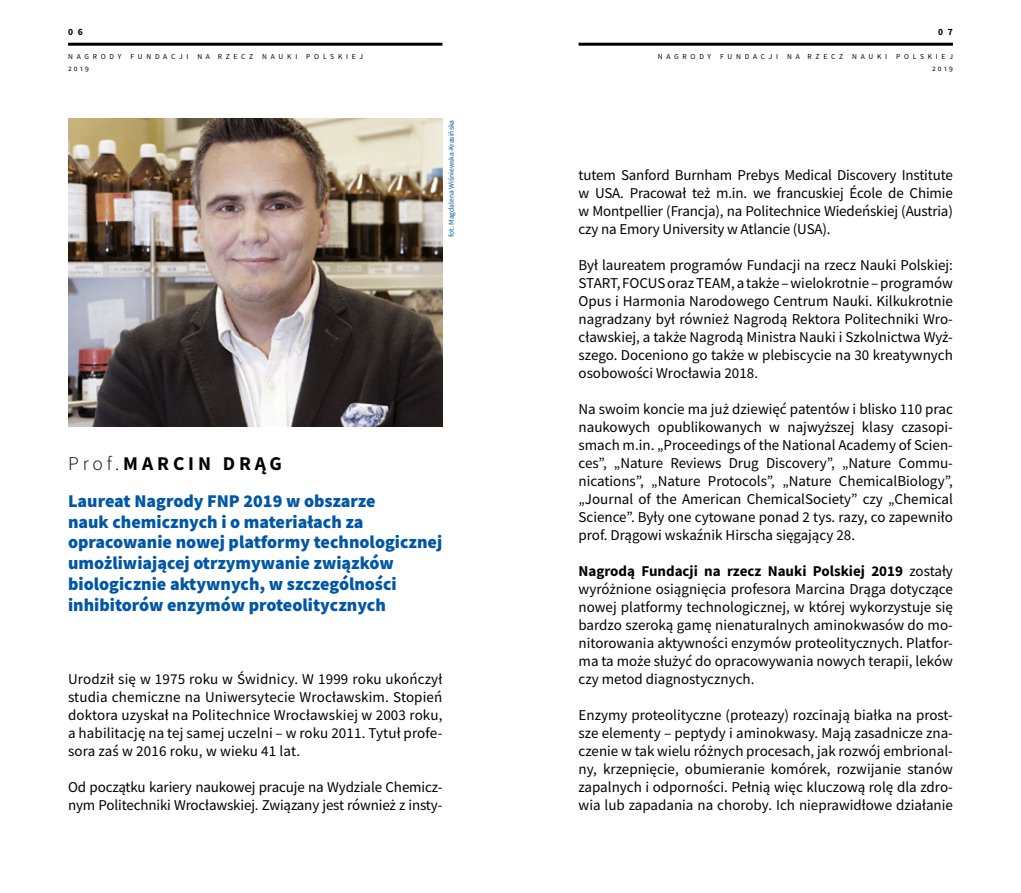
<style>
.page{position:relative;width:1021px;height:893px;background:#fff}
.page>*{position:absolute;margin:0;border:0;box-sizing:border-box;transform-origin:0 0}
.t1{font:700 19.5px "Source Sans Pro";letter-spacing:.2em;color:#000}
.t2{font:900 18px/20.7px "Source Sans Pro";color:#0057a5}
.t3{font:15px/18px "Source Sans Pro";letter-spacing:-.005em;color:#000;text-align:justify}
.t4{font:700 9.6px "Source Sans Pro";color:#000}
.t5{font:7.5px/12.5px "Source Sans Pro";letter-spacing:.5em;color:#000;text-align:right}
.t6{font:7.5px "Source Sans Pro";color:#0057a5}
.s1{font-weight:300}
.s2{font-weight:700}
</style>
<div class="page">
<hr style="left:578px;top:43px;width:374px;height:3px;background:#000">
<hr style="left:68px;top:43px;width:374px;height:3px;background:#000">
<img style="left:68px;top:118px;width:374px;height:309px">
<p class="t4" style="left:68px;top:25px;width:16px">0 6</p>
<p class="t4" style="left:938px;top:25px;width:16px">0 7</p>
<p class="t5" style="left:68px;top:50px;width:296px;text-align:left">NAGRODY FUNDACJI NA RZECZ NAUKI POLSKIEJ<br>2019</p>
<p class="t6" style="left:446px;top:237px;width:118px;rotate:-90deg">fot. Magdalena Wiśniewska-Krasińska</p>
<h1 class="t1" style="left:68px;top:450px;width:215px"><span class="s1">Prof.</span>MARCIN DRĄG</h1>
<p class="t2" style="left:68px;top:490px;width:377px">Laureat Nagrody FNP 2019 w obszarze<br>nauk chemicznych i o materiałach za opracowanie nowej platformy technologicznej umożliwiającej otrzymywanie związków biologicznie aktywnych, w szczególności inhibitorów enzymów proteolitycznych</p>
<p class="t3" style="left:68px;top:670px;width:376px">Urodził się w 1975 roku w Świdnicy. W 1999 roku ukończył studia chemiczne na Uniwersytecie Wrocławskim. Stopień doktora uzyskał na Politechnice Wrocławskiej w 2003 roku, a habilitację na tej samej uczelni – w roku 2011. Tytuł profe&shy;sora zaś w 2016 roku, w wieku 41 lat.</p>
<p class="t3" style="left:68px;top:778px;width:376px">Od początku kariery naukowej pracuje na Wydziale Chemicz&shy;nym Politechniki Wrocławskiej. Związany jest również z insty-</p>
<p class="t5" style="left:657px;top:50px;width:296px">NAGRODY FUNDACJI NA RZECZ NAUKI POLSKIEJ<br>2019</p>
<p class="t3" style="left:578px;top:166px;width:376px">tutem Sanford Burnham Prebys Medical Discovery Institute w USA. Pracował też m.in. we francuskiej École de Chimie w Montpellier (Francja), na Politechnice Wiedeńskiej (Austria) czy na Emory University w Atlancie (USA).</p>
<p class="t3" style="left:578px;top:256px;width:376px">Był laureatem programów Fundacji na rzecz Nauki Polskiej:<br>START, FOCUS oraz TEAM, a także – wielokrotnie – programów Opus i Harmonia Narodowego Centrum Nauki. Kilkukrotnie nagradzany był również Nagrodą Rektora Politechniki Wro&shy;cławskiej, a także Nagrodą Ministra Nauki i Szkolnictwa Wyż&shy;szego. Doceniono go także w plebiscycie na 30 kreatywnych osobowości Wrocławia 2018.</p>
<p class="t3" style="left:578px;top:400px;width:376px">Na swoim koncie ma już dziewięć patentów i blisko 110 prac naukowych opublikowanych w najwyższej klasy czasopi&shy;smach m.in. „Proceedings of the National Academy of Scien&shy;ces”, „Nature Reviews Drug Discovery”, „Nature Commu&shy;nications”, „Nature Protocols”, „Nature ChemicalBiology”, „Journal of the American ChemicalSociety” czy „Chemical Science”. Były one cytowane ponad 2 tys. razy, co zapewniło prof. Drągowi wskaźnik Hirscha sięgający 28.</p>
<p class="t3" style="left:578px;top:562px;width:376px"><span class="s2">Nagrodą Fundacji na rzecz Nauki Polskiej 2019</span> zostały wyróżnione osiągnięcia profesora Marcina Drąga dotyczące nowej platformy technologicznej, w której wykorzystuje się bardzo szeroką gamę nienaturalnych aminokwasów do mo&shy;nitorowania aktywności enzymów proteolitycznych. Platfor&shy;ma ta może służyć do opracowywania nowych terapii, leków czy metod diagnostycznych.</p>
<p class="t3" style="left:578px;top:706px;width:376px">Enzymy proteolityczne (proteazy) rozcinają białka na prost&shy;sze elementy – peptydy i aminokwasy. Mają zasadnicze zna&shy;czenie w tak wielu różnych procesach, jak rozwój embrional&shy;ny, krzepnięcie, obumieranie komórek, rozwijanie stanów zapalnych i odporności. Pełnią więc kluczową rolę dla zdro&shy;wia lub zapadania na choroby. Ich nieprawidłowe działanie</p>
</div>
